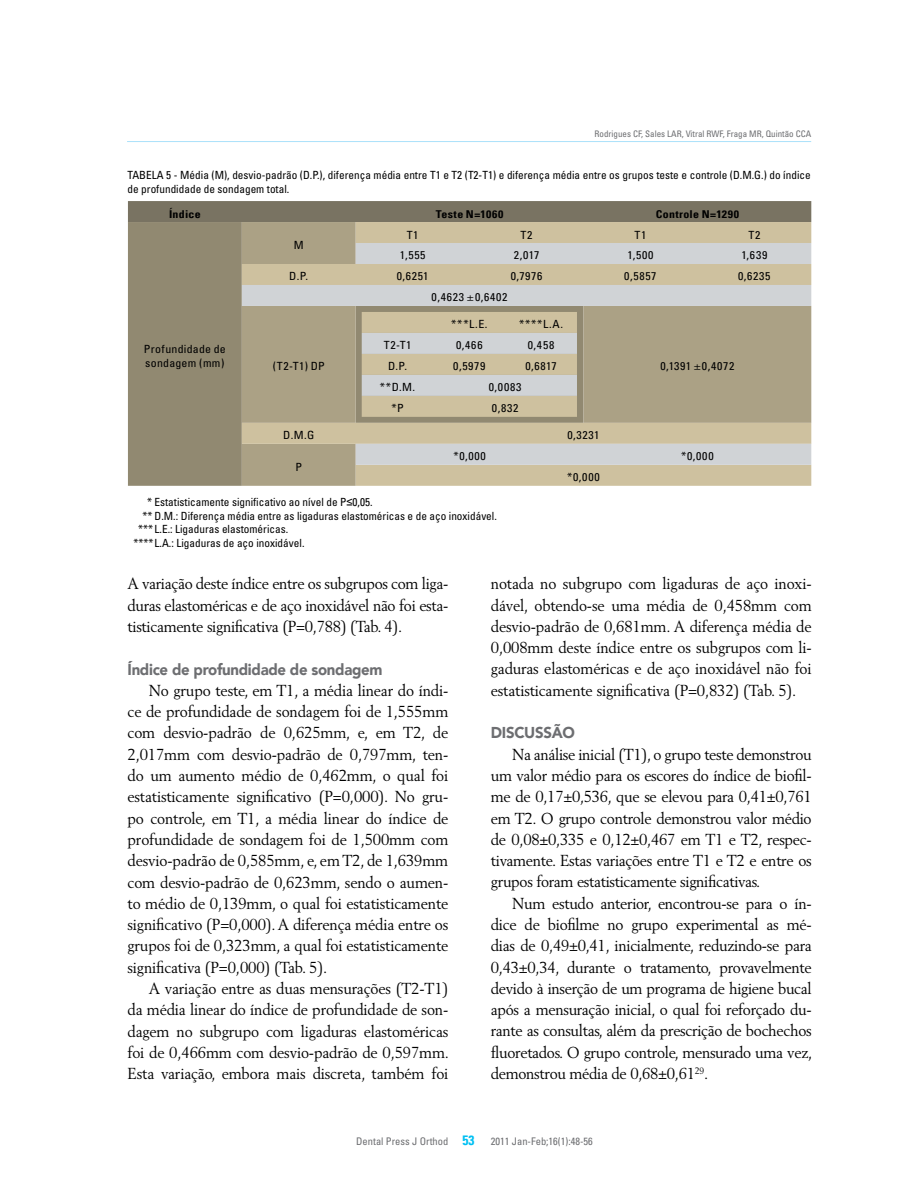
<style>
.page{position:relative;width:918px;height:1188px;background:#fff}
.page>*{position:absolute;margin:0;border:0;box-sizing:border-box;transform-origin:0 0}
.t1{font:15.75px/21.3px "Berling";letter-spacing:-.02em;color:#000;text-align:justify;scale:.95 1}
.t2{font:900 15.75px "Avenir LT";letter-spacing:-.02em;color:#6d6e71;scale:.95 1}
.t3{font:condensed 11.25px/13.5px "Univers";color:#000}
.t4{font:condensed 11.25px "Univers";color:#000;scale:1.06 1}
.t5{font:condensed 11.25px/13.5px "Univers";letter-spacing:.02em;color:#000;scale:1.06 1}
.t6{font:condensed 11.25px "Univers";letter-spacing:.07em;color:#000;scale:1.06 1}
.t7{font:condensed 11.25px "Univers";letter-spacing:.055em;color:#000;scale:1.06 1}
.t8{font:700 condensed 10.8px "Univers";letter-spacing:.025em;color:#000;scale:1.1 1}
.t9{font:condensed 10.5px "Univers";color:#6d6e71}
.t10{font:condensed 9px "Univers";color:#6d6e71}
.s1{font-family:"Berling";font-stretch:normal}
.s2{font-family:"Arial";font-stretch:normal}
.s3{font-weight:700;font-size:13.5px;color:#00c0f3}
</style>
<div class="page">
<hr style="left:127px;top:141px;width:684px;height:1px;background:#abe1fa">
<div style="left:128px;top:201px;width:683px;height:21px;background:#797362"></div>
<div style="left:128px;top:222px;width:114px;height:264px;background:#918971"></div>
<svg style="left:242px;top:222px;width:569px;height:264px;background:#c7ba9a"></svg>
<svg style="left:242px;top:243px;width:569px;height:222px;background:#bdb6a2"></svg>
<svg style="left:362px;top:312px;width:215px;height:105px;background:#cec7b4"></svg>
<p class="t10" style="left:595px;top:128px;width:218px">Rodrigues CF, Sales LAR, Vitral RWF, Fraga MR, Quintão CCA</p>
<p class="t3" style="left:128px;top:168px;width:685px;text-indent:39px">5 - Média (M), desvio-padrão (D.P.), diferença média entre T1 e T2 (T2-T1) e diferença média entre os grupos teste e controle (D.M.G.) do índice de profundidade de sondagem total.</p>
<p class="t3" style="left:128px;top:168px;width:26px">Tabela</p>
<p class="t8" style="left:169px;top:207px;width:30px">Índice</p>
<p class="t8" style="left:436px;top:207px;width:63px">Teste N=1060</p>
<p class="t8" style="left:656px;top:207px;width:77px">Controle N=1290</p>
<p class="t4" style="left:294px;top:238px;width:11px">M</p>
<p class="t4" style="left:407px;top:227px;width:13px">T1</p>
<p class="t4" style="left:521px;top:227px;width:13px">T2</p>
<p class="t4" style="left:635px;top:227px;width:13px">T1</p>
<p class="t4" style="left:748px;top:227px;width:13px">T2</p>
<p class="t4" style="left:400px;top:248px;width:26px">1,555</p>
<p class="t4" style="left:514px;top:248px;width:26px">2,017</p>
<p class="t4" style="left:627px;top:248px;width:26px">1,500</p>
<p class="t4" style="left:741px;top:248px;width:26px">1,639</p>
<p class="t4" style="left:289px;top:269px;width:19px">D.P.</p>
<p class="t4" style="left:397px;top:269px;width:32px">0,6251</p>
<p class="t4" style="left:511px;top:269px;width:31px">0,7976</p>
<p class="t4" style="left:624px;top:269px;width:32px">0,5857</p>
<p class="t4" style="left:738px;top:269px;width:32px">0,6235</p>
<p class="t6" style="left:432px;top:290px;width:73px">0,4623 <span class="s1">±</span>0,6402</p>
<p class="t5" style="left:144px;top:342px;width:79px">Profundidade de sondagem (mm)</p>
<p class="t4" style="left:273px;top:359px;width:51px">(T2-T1) DP</p>
<p class="t4" style="left:451px;top:317px;width:36px">***L.E.</p>
<p class="t4" style="left:519px;top:317px;width:43px">****L.A.</p>
<p class="t4" style="left:384px;top:338px;width:28px">T2-T1</p>
<p class="t4" style="left:456px;top:338px;width:27px">0,466</p>
<p class="t4" style="left:528px;top:338px;width:26px">0,458</p>
<p class="t4" style="left:388px;top:359px;width:19px">D.P.</p>
<p class="t4" style="left:453px;top:359px;width:32px">0,5979</p>
<p class="t4" style="left:525px;top:359px;width:31px">0,6817</p>
<p class="t4" style="left:380px;top:380px;width:35px">**D.M.</p>
<p class="t4" style="left:489px;top:380px;width:32px">0,0083</p>
<p class="t4" style="left:391px;top:401px;width:13px">*P</p>
<p class="t4" style="left:492px;top:401px;width:26px">0,832</p>
<p class="t7" style="left:660px;top:359px;width:71px">0,1391 <span class="s1">±</span>0,4072</p>
<p class="t4" style="left:283px;top:428px;width:31px">D.M.G</p>
<p class="t4" style="left:567px;top:428px;width:32px">0,3231</p>
<p class="t4" style="left:295px;top:460px;width:8px">P</p>
<p class="t4" style="left:453px;top:449px;width:32px">*0,000</p>
<p class="t4" style="left:681px;top:449px;width:32px">*0,000</p>
<p class="t4" style="left:567px;top:470px;width:32px">*0,000</p>
<p class="t3" style="left:147px;top:495px;width:227px">* Estatisticamente significativo ao nível de P<span class="s2">≤</span>0,05.</p>
<p class="t3" style="left:143px;top:509px;width:356px">** D.M.: Diferença média entre as ligaduras elastoméricas e de aço inoxidável.</p>
<p class="t3" style="left:138px;top:522px;width:152px">*** L.E.: Ligaduras elastoméricas.</p>
<p class="t3" style="left:134px;top:536px;width:172px">****L.A.: Ligaduras de aço inoxidável.</p>
<p class="t1" style="left:128px;top:573px;width:339px">A variação deste índice entre os subgrupos com liga&shy;duras elastoméricas e de aço inoxidável não foi esta&shy;tisticamente significativa (P=0,788) (Tab. 4).</p>
<p class="t2" style="left:128px;top:660px;width:270px">Índice de profundidade de sondagem</p>
<p class="t1" style="left:128px;top:680px;width:339px;text-indent:21px">No grupo teste, em T1, a média linear do índi&shy;ce de profundidade de sondagem foi de 1,555mm com desvio-padrão de 0,625mm, e, em T2, de 2,017mm com desvio-padrão de 0,797mm, ten&shy;do um aumento médio de 0,462mm, o qual foi estatisticamente significativo (P=0,000). No gru&shy;po controle, em T1, a média linear do índice de profundidade de sondagem foi de 1,500mm com desvio-padrão de 0,585mm, e, em T2, de 1,639mm com desvio-padrão de 0,623mm, sendo o aumen&shy;to médio de 0,139mm, o qual foi estatisticamente significativo (P=0,000). A diferença média entre os grupos foi de 0,323mm, a qual foi estatisticamente significativa (P=0,000) (Tab. 5).</p>
<p class="t1" style="left:128px;top:978px;width:340px;text-indent:21px">A variação entre as duas mensurações (T2-T1) da média linear do índice de profundidade de son&shy;dagem no subgrupo com ligaduras elastoméricas foi de 0,466mm com desvio-padrão de 0,597mm.<br>Esta variação, embora mais discreta, também foi</p>
<p class="t1" style="left:491px;top:573px;width:339px">notada no subgrupo com ligaduras de aço inoxi&shy;dável, obtendo-se uma média de 0,458mm com desvio-padrão de 0,681mm. A diferença média de 0,008mm deste índice entre os subgrupos com li&shy;gaduras elastoméricas e de aço inoxidável não foi estatisticamente significativa (P=0,832) (Tab. 5).</p>
<p class="t2" style="left:491px;top:723px;width:90px">DISCUSSÃO</p>
<p class="t1" style="left:491px;top:743px;width:339px;text-indent:21px">Na análise inicial (T1), o grupo teste demonstrou um valor médio para os escores do índice de biofil&shy;me de 0,17±0,536, que se elevou para 0,41±0,761 em T2. O grupo controle demonstrou valor médio de 0,08±0,335 e 0,12±0,467 em T1 e T2, respec&shy;tivamente. Estas variações entre T1 e T2 e entre os grupos foram estatisticamente significativas.</p>
<p class="t1" style="left:491px;top:892px;width:340px;text-indent:21px">Num estudo anterior, encontrou-se para o ín&shy;dice de biofilme no grupo experimental as mé&shy;dias de 0,49±0,41, inicialmente, reduzindo-se para 0,43±0,34, durante o tratamento, provavelmente devido à inserção de um programa de higiene bucal após a mensuração inicial, o qual foi reforçado du&shy;rante as consultas, além da prescrição de bochechos fluoretados. O grupo controle, mensurado uma vez, demonstrou média de 0,68±0,61<sup>29</sup>.</p>
<p class="t9" style="left:356px;top:1134px;width:238px">Dental Press J Orthod <span class="s3">53</span> 2011 Jan-Feb;16(1):48-56</p>
</div>
